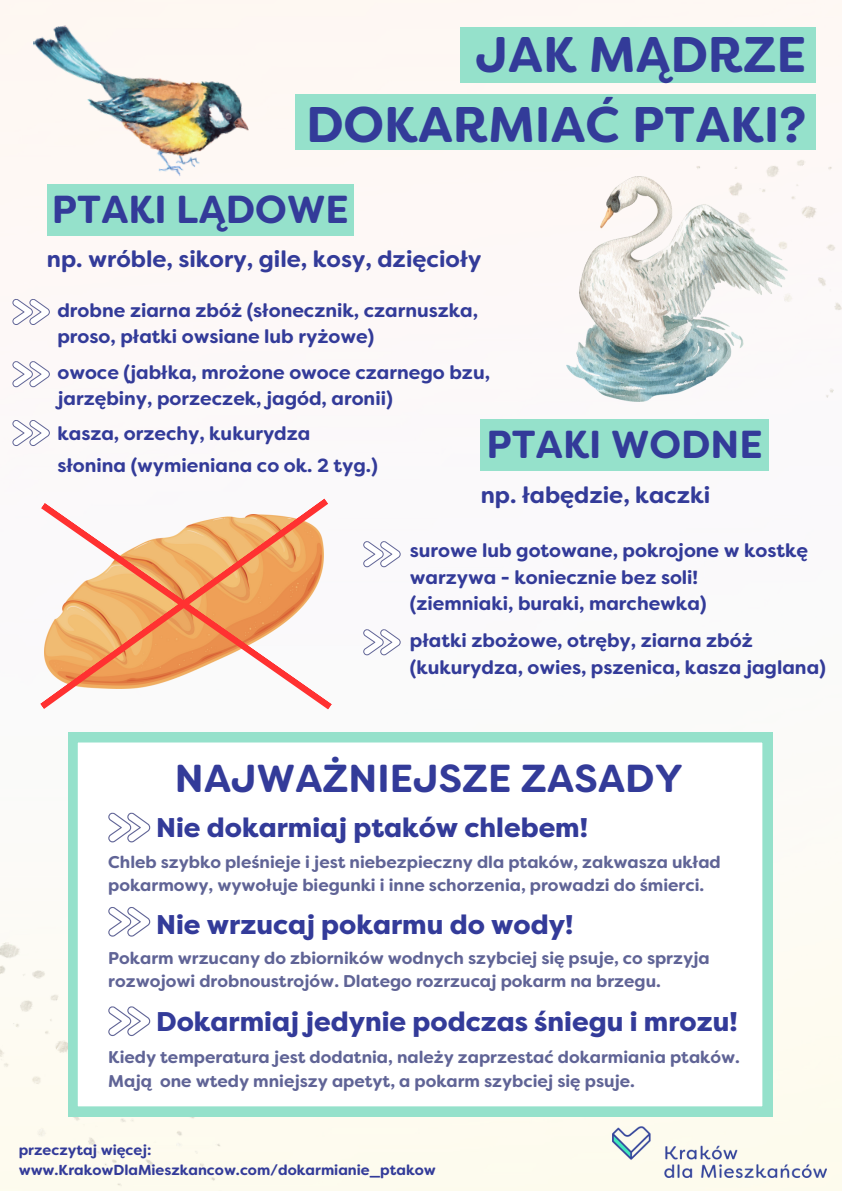
<style>
.page{position:relative;width:842px;height:1191px;background:#fff}
.page>*{position:absolute;margin:0;border:0;box-sizing:border-box;transform-origin:0 0}
.t1{font:700 50px/69.7px "Filson Soft";color:#333b99;text-align:right}
.t2{font:700 39px "Filson Soft";color:#333b99}
.t3{font:800 27px "Filson Pro";color:#333b99}
.t4{font:700 23px "Filson Soft";color:#333b99}
.t5{font:700 19px/26.2px "Filson Soft";color:#333b99}
.t6{font:700 17px/23.2px "Filson Soft";color:#606496}
.t7{font:700 14.5px/20.2px "Filson Soft";color:#333b99}
</style>
<div class="page">
<img style="left:0;top:0;width:842px;height:1190px">
<img style="left:688px;top:64px;width:154px;height:489px">
<div style="left:460px;top:27px;width:355px;height:56px;background:#95e1cb"></div>
<div style="left:295px;top:94px;width:520px;height:56px;background:#95e1cb"></div>
<div style="left:47px;top:184px;width:307px;height:52px;background:#95e1cb"></div>
<img style="left:31px;top:0;width:223px;height:195px">
<div style="left:481px;top:419px;width:288px;height:52px;background:#95e1cb"></div>
<div style="left:0;top:898px;width:328px;height:292px;background:#fefbef"></div>
<svg style="left:12px;top:298px;width:38px;height:27px"></svg>
<img style="left:566px;top:177px;width:221px;height:225px">
<svg style="left:363px;top:540px;width:38px;height:27px"></svg>
<img style="left:612px;top:1052px;width:214px;height:125px">
<svg style="left:12px;top:360px;width:38px;height:27px"></svg>
<svg style="left:12px;top:419px;width:38px;height:27px"></svg>
<svg style="left:363px;top:628px;width:38px;height:27px"></svg>
<svg style="left:68px;top:732px;width:704px;height:383px"></svg>
<svg style="left:108px;top:812px;width:42px;height:30px"></svg>
<svg style="left:108px;top:906px;width:42px;height:31px"></svg>
<svg style="left:108px;top:1005px;width:42px;height:31px"></svg>
<svg style="left:40px;top:498px;width:288px;height:211px"></svg>
<h1 class="t1" style="left:306px;top:25px;width:502px">JAK MĄDRZE<br>DOKARMIAĆ PTAKI?</h1>
<h2 class="t2" style="left:52px;top:194px;width:299px">PTAKI LĄDOWE</h2>
<h3 class="t4" style="left:47px;top:250px;width:436px">np. wróble, sikory, gile, kosy, dzięcioły</h3>
<p class="t5" style="left:57px;top:299px;width:422px">drobne ziarna zbóż (słonecznik, czarnuszka, proso, płatki owsiane lub ryżowe)</p>
<p class="t5" style="left:57px;top:361px;width:434px">owoce (jabłka, mrożone owoce czarnego bzu, jarzębiny, porzeczek, jagód, aronii)</p>
<p class="t5" style="left:57px;top:422px;width:254px">kasza, orzechy, kukurydza</p>
<p class="t5" style="left:57px;top:454px;width:322px">słonina (wymieniana co ok. 2 tyg.)</p>
<h2 class="t2" style="left:486px;top:429px;width:278px">PTAKI WODNE</h2>
<h3 class="t4" style="left:481px;top:486px;width:231px">np. łabędzie, kaczki</h3>
<p class="t5" style="left:410px;top:539px;width:400px">surowe lub gotowane, pokrojone w kostkę warzywa - koniecznie bez soli!<br>(ziemniaki, buraki, marchewka)</p>
<p class="t5" style="left:410px;top:629px;width:417px">płatki zbożowe, otręby, ziarna zbóż (kukurydza, owies, pszenica, kasza jaglana)</p>
<h2 class="t2" style="left:175px;top:764px;width:509px">NAJWAŻNIEJSZE ZASADY</h2>
<h3 class="t3" style="left:156px;top:812px;width:433px">Nie dokarmiaj ptaków chlebem!</h3>
<p class="t6" style="left:108px;top:852px;width:614px">Chleb szybko pleśnieje i jest niebezpieczny dla ptaków, zakwasza układ pokarmowy, wywołuje biegunki i inne schorzenia, prowadzi do śmierci.</p>
<h3 class="t3" style="left:156px;top:909px;width:419px">Nie wrzucaj pokarmu do wody!</h3>
<p class="t6" style="left:108px;top:948px;width:603px">Pokarm wrzucany do zbiorników wodnych szybciej się psuje, co sprzyja rozwojowi drobnoustrojów. Dlatego rozrzucaj pokarm na brzegu.</p>
<h3 class="t3" style="left:156px;top:1005px;width:583px">Dokarmiaj jedynie podczas śniegu i mrozu!</h3>
<p class="t6" style="left:108px;top:1047px;width:633px">Kiedy temperatura jest dodatnia, należy zaprzestać dokarmiania ptaków.<br>Mają one wtedy mniejszy apetyt, a pokarm szybciej się psuje.</p>
<p class="t7" style="left:19px;top:1140px;width:418px">przeczytaj więcej: www.KrakowDlaMieszkancow.com/dokarmianie_ptakow</p>
</div>
